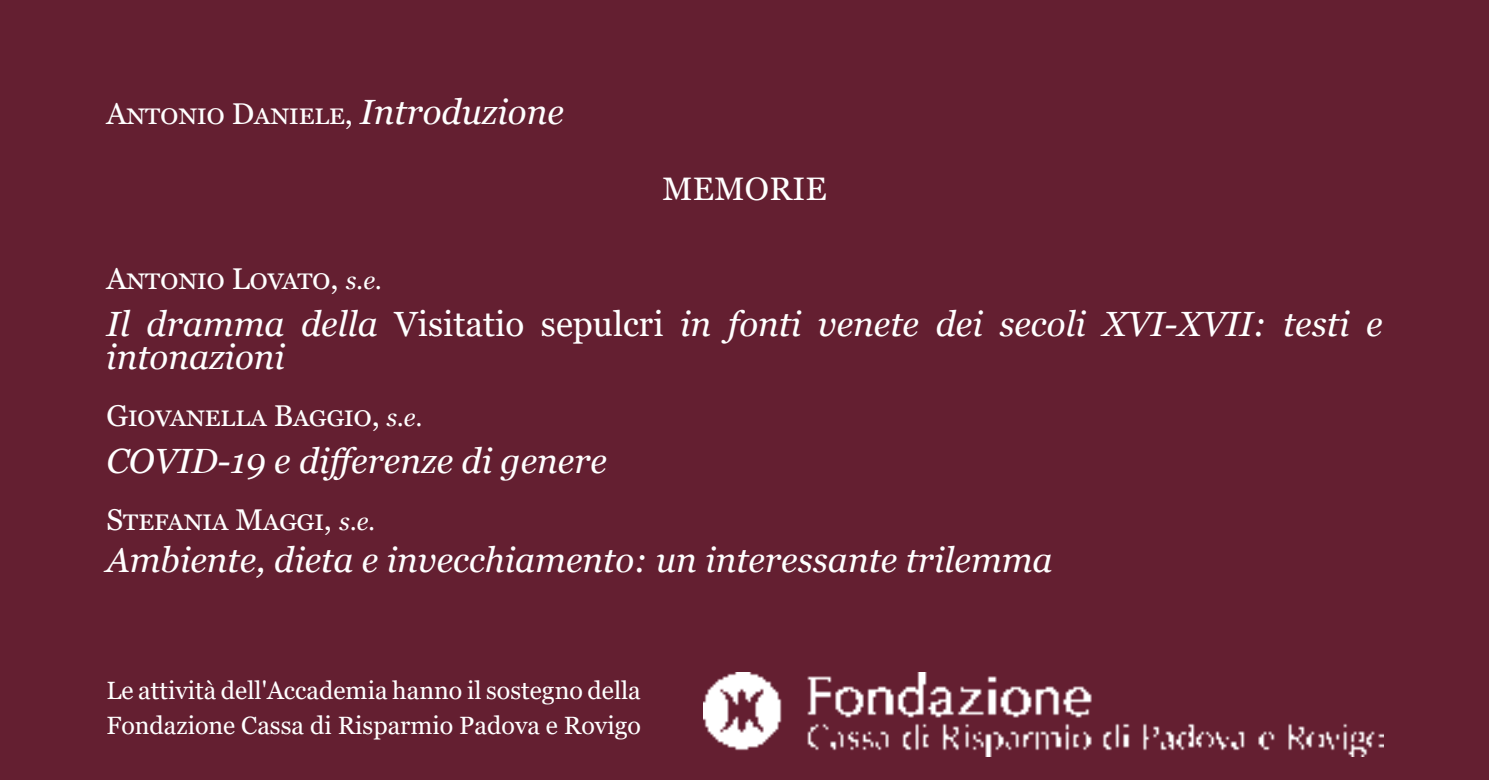
<style>
.page{position:relative;width:1489px;height:780px;background:#fff}
.page>*{position:absolute;margin:0;border:0;box-sizing:border-box;transform-origin:0 0}
.t1{font:italic 35px/32.5px "Georgia";color:#fff}
.t2{font:32.5px "Georgia";letter-spacing:.01em;color:#fff}
.t3{font:30px "Georgia";letter-spacing:.035em;color:#fff}
.t4{font:25px/35px "Georgia";color:#fff}
.s1{font-style:italic;font-size:35px}
.s2{font-style:italic;font-size:25px}
.s3{font-style:normal}
</style>
<div class="page">
<div style="left:0;top:0;width:1488px;height:780px;background:#641f31"></div>
<div style="left:106px;top:39px;width:1276px;height:601px;background:#641f31"></div>
<img style="left:703px;top:672px;width:680px;height:84px">
<p class="t3" style="left:106px;top:95px;width:459px">Antonio Daniele, <span class="s1">Introduzione</span></p>
<p class="t2" style="left:662px;top:169px;width:166px">memorie</p>
<p class="t3" style="left:106px;top:261px;width:277px">Antonio Lovato, <span class="s2">s.e.</span></p>
<p class="t1" style="left:106px;top:308px;width:1277px">Il dramma della <span class="s3">Visitatio sepulcri</span> in fonti venete dei secoli XVI-XVII: testi e intonazioni</p>
<p class="t3" style="left:106px;top:397px;width:317px">Giovanella Baggio, <span class="s2">s.e.</span></p>
<p class="t1" style="left:106px;top:444px;width:502px">COVID-19 e differenze di genere</p>
<p class="t3" style="left:106px;top:501px;width:270px">Stefania Maggi, <span class="s2">s.e.</span></p>
<p class="t1" style="left:106px;top:544px;width:947px">Ambiente, dieta e invecchiamento: un interessante trilemma</p>
<p class="t4" style="left:106px;top:673px;width:536px">Le attività dell'Accademia hanno il sostegno della<br>Fondazione Cassa di Risparmio Padova e Rovigo</p>
</div>
